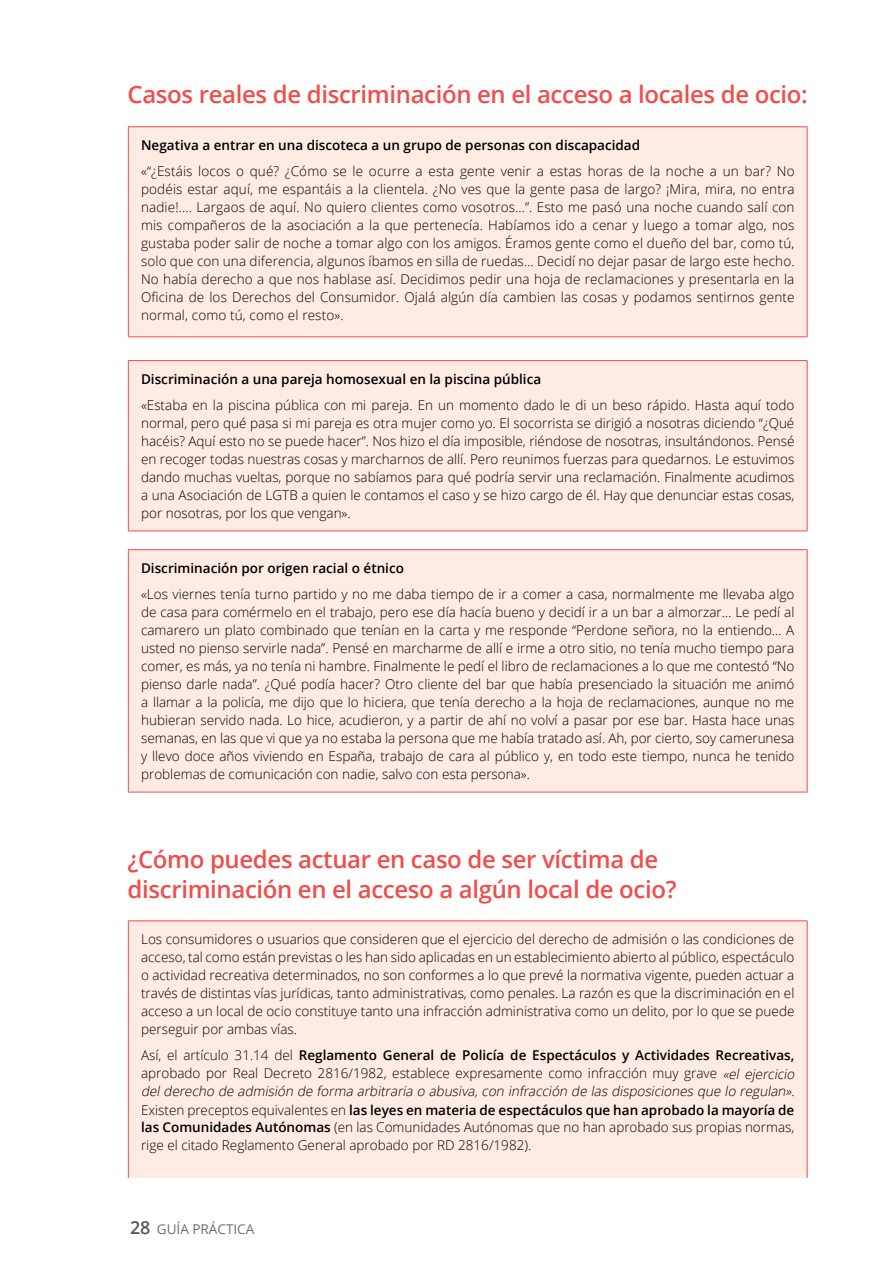
<style>
.page{position:relative;width:893px;height:1263px;background:#fff}
.page>*{position:absolute;margin:0;border:0;box-sizing:border-box;transform-origin:0 0}
.GENERAL-NIVEL-3{font:600 24px/30px "Open Sans";letter-spacing:-.015em;color:#f04e4c}
.TABLA-PARRAFO-IZQUIE{font:300 13.5px/18px "Open Sans";color:#000;text-align:justify}
.TABLA-PARRAFO-IZQUIE-2{font:600 13.5px "Open Sans";color:#000}
.t1{font:13.5px "Open Sans";color:#6d6e71}
.s1{font-weight:600}
.s2{font-style:italic}
.s3{font-weight:600;font-size:18px;color:#58585b}
</style>
<div class="page">
<div style="left:128px;top:127px;width:679px;height:210px;background:#feebe3"></div>
<hr style="left:128px;top:126px;width:679px;height:1px;background:#f04e4c">
<hr style="left:128px;top:127px;width:1px;height:209px;background:#f04e4c">
<hr style="left:807px;top:127px;width:1px;height:209px;background:#f04e4c">
<hr style="left:128px;top:336px;width:679px;height:1px;background:#f04e4c">
<div style="left:128px;top:361px;width:679px;height:170px;background:#feebe3"></div>
<hr style="left:128px;top:360px;width:679px;height:1px;background:#f04e4c">
<hr style="left:128px;top:361px;width:1px;height:170px;background:#f04e4c">
<hr style="left:807px;top:361px;width:1px;height:170px;background:#f04e4c">
<hr style="left:128px;top:531px;width:679px;height:1px;background:#f04e4c">
<div style="left:128px;top:550px;width:679px;height:242px;background:#feebe3"></div>
<hr style="left:128px;top:549px;width:679px;height:1px;background:#f04e4c">
<hr style="left:128px;top:550px;width:1px;height:242px;background:#f04e4c">
<hr style="left:807px;top:550px;width:1px;height:242px;background:#f04e4c">
<hr style="left:128px;top:792px;width:679px;height:1px;background:#f04e4c">
<div style="left:128px;top:921px;width:679px;height:257px;background:#feebe3"></div>
<hr style="left:128px;top:920px;width:679px;height:1px;background:#f04e4c">
<hr style="left:128px;top:921px;width:1px;height:257px;background:#f04e4c">
<hr style="left:807px;top:921px;width:1px;height:257px;background:#f04e4c">
<p class="GENERAL-NIVEL-3" style="left:128px;top:79px;width:682px">Casos reales de discriminación en el acceso a locales de ocio:</p>
<p class="TABLA-PARRAFO-IZQUIE-2" style="left:141px;top:136px;width:501px">Negativa a entrar en una discoteca a un grupo de personas con discapacidad</p>
<p class="TABLA-PARRAFO-IZQUIE" style="left:141px;top:162px;width:655px">«“¿Estáis locos o qué? ¿Cómo se le ocurre a esta gente venir a estas horas de la noche a un bar? No podéis estar aquí, me espantáis a la clientela. ¿No ves que la gente pasa de largo? ¡Mira, mira, no entra nadie!.... Largaos de aquí. No quiero clientes como vosotros…”. Esto me pasó una noche cuando salí con mis compañeros de la asociación a la que pertenecía. Habíamos ido a cenar y luego a tomar algo, nos gustaba poder salir de noche a tomar algo con los amigos. Éramos gente como el dueño del bar, como tú, solo que con una diferencia, algunos íbamos en silla de ruedas… Decidí no dejar pasar de largo este hecho.<br>No había derecho a que nos hablase así. Decidimos pedir una hoja de reclamaciones y presentarla en la Oficina de los Derechos del Consumidor. Ojalá algún día cambien las cosas y podamos sentirnos gente normal, como tú, como el resto».</p>
<p class="TABLA-PARRAFO-IZQUIE-2" style="left:141px;top:369px;width:402px">Discriminación a una pareja homosexual en la piscina pública</p>
<p class="TABLA-PARRAFO-IZQUIE" style="left:141px;top:396px;width:655px">«Estaba en la piscina pública con mi pareja. En un momento dado le di un beso rápido. Hasta aquí todo normal, pero qué pasa si mi pareja es otra mujer como yo. El socorrista se dirigió a nosotras diciendo “¿Qué hacéis? Aquí esto no se puede hacer”. Nos hizo el día imposible, riéndose de nosotras, insultándonos. Pensé en recoger todas nuestras cosas y marcharnos de allí. Pero reunimos fuerzas para quedarnos. Le estuvimos dando muchas vueltas, porque no sabíamos para qué podría servir una reclamación. Finalmente acudimos a una Asociación de LGTB a quien le contamos el caso y se hizo cargo de él. Hay que denunciar estas cosas, por nosotras, por los que vengan».</p>
<p class="TABLA-PARRAFO-IZQUIE-2" style="left:141px;top:559px;width:264px">Discriminación por origen racial o étnico</p>
<p class="TABLA-PARRAFO-IZQUIE" style="left:141px;top:585px;width:655px">«Los viernes tenía turno partido y no me daba tiempo de ir a comer a casa, normalmente me llevaba algo de casa para comérmelo en el trabajo, pero ese día hacía bueno y decidí ir a un bar a almorzar… Le pedí al camarero un plato combinado que tenían en la carta y me responde “Perdone señora, no la entiendo… A usted no pienso servirle nada”. Pensé en marcharme de allí e irme a otro sitio, no tenía mucho tiempo para comer, es más, ya no tenía ni hambre. Finalmente le pedí el libro de reclamaciones a lo que me contestó “No pienso darle nada”. ¿Qué podía hacer? Otro cliente del bar que había presenciado la situación me animó a llamar a la policía, me dijo que lo hiciera, que tenía derecho a la hoja de reclamaciones, aunque no me hubieran servido nada. Lo hice, acudieron, y a partir de ahí no volví a pasar por ese bar. Hasta hace unas semanas, en las que vi que ya no estaba la persona que me había tratado así. Ah, por cierto, soy camerunesa y llevo doce años viviendo en España, trabajo de cara al público y, en todo este tiempo, nunca he tenido problemas de comunicación con nadie, salvo con esta persona».</p>
<p class="GENERAL-NIVEL-3" style="left:128px;top:843px;width:551px">¿Cómo puedes actuar en caso de ser víctima de discriminación en el acceso a algún local de ocio?</p>
<p class="TABLA-PARRAFO-IZQUIE" style="left:141px;top:930px;width:655px">Los consumidores o usuarios que consideren que el ejercicio del derecho de admisión o las condiciones de acceso, tal como están previstas o les han sido aplicadas en un establecimiento abierto al público, espectáculo o actividad recreativa determinados, no son conformes a lo que prevé la normativa vigente, pueden actuar a través de distintas vías jurídicas, tanto administrativas, como penales. La razón es que la discriminación en el acceso a un local de ocio constituye tanto una infracción administrativa como un delito, por lo que se puede perseguir por ambas vías.</p>
<p class="TABLA-PARRAFO-IZQUIE" style="left:141px;top:1046px;width:658px;text-align:left">Así, el artículo 31.14 del <span class="s1">Reglamento General de Policía de Espectáculos y Actividades Recreativas, </span>aprobado por Real Decreto 2816/1982, establece expresamente como infracción muy grave <span class="s2">«el ejercicio del derecho de admisión de forma arbitraria o abusiva, con infracción de las disposiciones que lo regulan».<br></span>Existen preceptos equivalentes en <span class="s1">las leyes en materia de espectáculos que han aprobado la mayoría de las Comunidades Autónomas</span> (en las Comunidades Autónomas que no han aprobado sus propias normas, rige el citado Reglamento General aprobado por RD 2816/1982).</p>
<p class="t1" style="left:130px;top:1220px;width:126px"><span class="s3">28</span> GUÍA PRÁCTICA</p>
</div>
